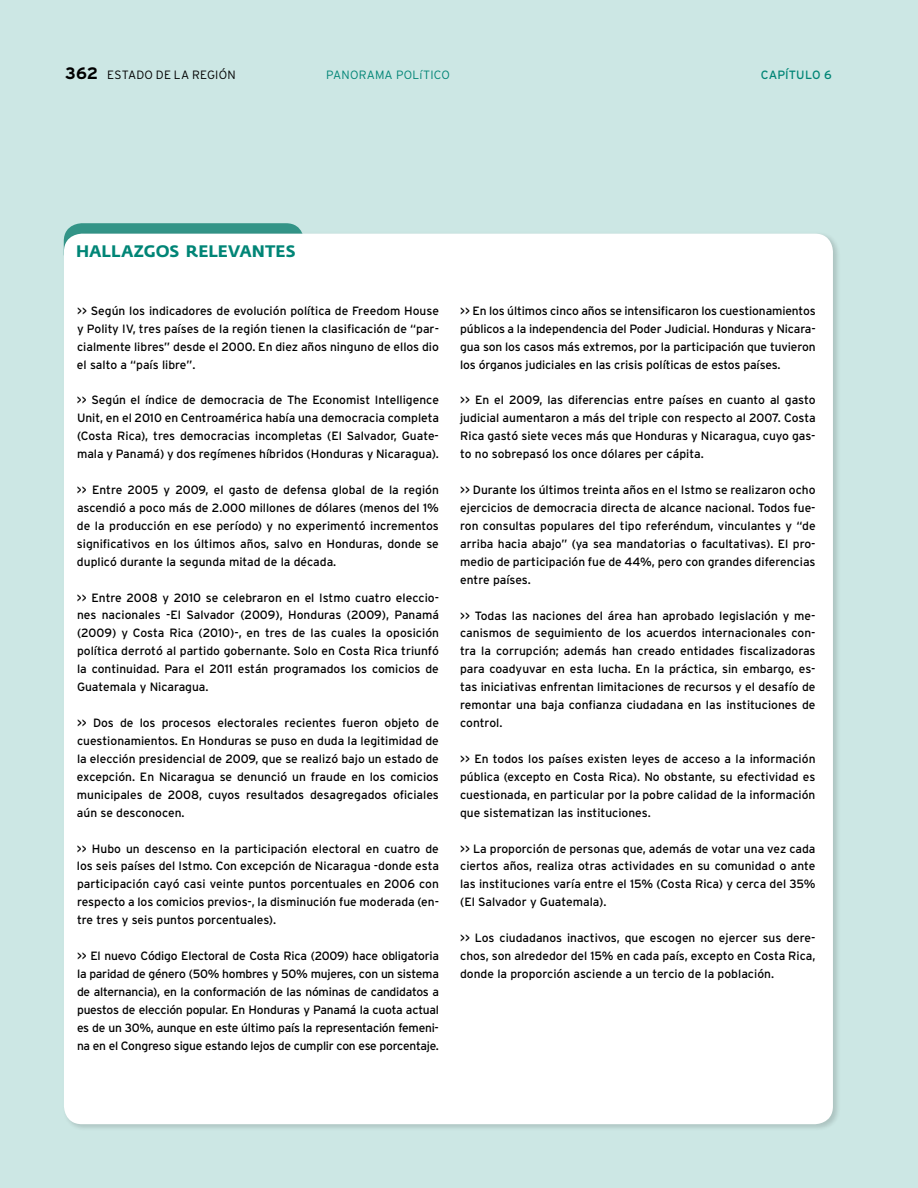
<style>
.page{position:relative;width:918px;height:1188px;background:#cce7e4}
.page>*{position:absolute;margin:0;border:0;box-sizing:border-box;transform-origin:0 0}
.t1{font:700 16.5px "Fedra Sans";letter-spacing:.005em;color:#008576}
.t2{font:12px/18px "Interstate";color:#000;text-align:justify}
.t3{font:300 12px "Interstate";letter-spacing:.02em;color:#000}
.t4{font:300 12px "Interstate";letter-spacing:.015em;color:#008576}
.t5{font:12px "Interstate";letter-spacing:.01em;color:#008576}
.s1{font-weight:700;font-size:16.5px}
</style>
<div class="page">
<div style="left:64px;top:223px;width:240px;height:49px;background:#339487;border-radius:18px"></div>
<div style="left:63px;top:232px;width:778px;height:899px;background:#000;opacity:.15"></div>
<div style="left:64px;top:234px;width:769px;height:890px;background:#fff;border-radius:18px"></div>
<p class="t3" style="left:65px;top:68px;width:172px"><span class="s1">362</span> ESTADO DE LA REGIÓN</p>
<p class="t4" style="left:326px;top:68px;width:125px">PANORAMA POLíTICO</p>
<p class="t5" style="left:761px;top:68px;width:73px">CAPÍTULO 6</p>
<h1 class="t1" style="left:76px;top:242px;width:221px">HALLAZGOS RELEVANTES</h1>
<p class="t2" style="left:77px;top:301px;width:364px">&gt;&gt; Según los indicadores de evolución política de Freedom House y Polity IV, tres países de la región tienen la clasificación de “par&shy;cialmente libres” desde el 2000. En diez años ninguno de ellos dio el salto a “país libre”.</p>
<p class="t2" style="left:77px;top:391px;width:364px">&gt;&gt; Según el índice de democracia de The Economist Intelligence Unit, en el 2010 en Centroamérica había una democracia completa (Costa Rica), tres democracias incompletas (El Salvador, Guate&shy;mala y Panamá) y dos regímenes híbridos (Honduras y Nicaragua).</p>
<p class="t2" style="left:77px;top:481px;width:364px">&gt;&gt; Entre 2005 y 2009, el gasto de defensa global de la región ascendió a poco más de 2.000 millones de dólares (menos del 1% de la producción en ese período) y no experimentó incrementos significativos en los últimos años, salvo en Honduras, donde se duplicó durante la segunda mitad de la década.</p>
<p class="t2" style="left:77px;top:588px;width:364px">&gt;&gt; Entre 2008 y 2010 se celebraron en el Istmo cuatro eleccio&shy;nes nacionales -El Salvador (2009), Honduras (2009), Panamá (2009) y Costa Rica (2010)-, en tres de las cuales la oposición política derrotó al partido gobernante. Solo en Costa Rica triunfó la continuidad. Para el 2011 están programados los comicios de Guatemala y Nicaragua.</p>
<p class="t2" style="left:77px;top:714px;width:364px">&gt;&gt; Dos de los procesos electorales recientes fueron objeto de cuestionamientos. En Honduras se puso en duda la legitimidad de la elección presidencial de 2009, que se realizó bajo un estado de excepción. En Nicaragua se denunció un fraude en los comicios municipales de 2008, cuyos resultados desagregados oficiales aún se desconocen.</p>
<p class="t2" style="left:77px;top:839px;width:364px">&gt;&gt; Hubo un descenso en la participación electoral en cuatro de los seis países del Istmo. Con excepción de Nicaragua -donde esta participación cayó casi veinte puntos porcentuales en 2006 con respecto a los comicios previos-, la disminución fue moderada (en&shy;tre tres y seis puntos porcentuales).</p>
<p class="t2" style="left:77px;top:947px;width:364px">&gt;&gt; El nuevo Código Electoral de Costa Rica (2009) hace obligatoria la paridad de género (50% hombres y 50% mujeres, con un sistema de alternancia), en la conformación de las nóminas de candidatos a puestos de elección popular. En Honduras y Panamá la cuota actual es de un 30%, aunque en este último país la representación femeni&shy;na en el Congreso sigue estando lejos de cumplir con ese porcentaje.</p>
<p class="t2" style="left:460px;top:301px;width:357px">&gt;&gt; En los últimos cinco años se intensificaron los cuestionamientos públicos a la independencia del Poder Judicial. Honduras y Nicara&shy;gua son los casos más extremos, por la participación que tuvieron los órganos judiciales en las crisis políticas de estos países.</p>
<p class="t2" style="left:460px;top:391px;width:357px">&gt;&gt; En el 2009, las diferencias entre países en cuanto al gasto judicial aumentaron a más del triple con respecto al 2007. Costa Rica gastó siete veces más que Honduras y Nicaragua, cuyo gas&shy;to no sobrepasó los once dólares per cápita.</p>
<p class="t2" style="left:460px;top:481px;width:357px">&gt;&gt; Durante los últimos treinta años en el Istmo se realizaron ocho ejercicios de democracia directa de alcance nacional. Todos fue&shy;ron consultas populares del tipo referéndum, vinculantes y “de arriba hacia abajo” (ya sea mandatorias o facultativas). El pro&shy;medio de participación fue de 44%, pero con grandes diferencias entre países.</p>
<p class="t2" style="left:460px;top:606px;width:357px">&gt;&gt; Todas las naciones del área han aprobado legislación y me&shy;canismos de seguimiento de los acuerdos internacionales con&shy;tra la corrupción; además han creado entidades fiscalizadoras para coadyuvar en esta lucha. En la práctica, sin embargo, es&shy;tas iniciativas enfrentan limitaciones de recursos y el desafío de remontar una baja confianza ciudadana en las instituciones de control.</p>
<p class="t2" style="left:460px;top:750px;width:357px">&gt;&gt; En todos los países existen leyes de acceso a la información pública (excepto en Costa Rica). No obstante, su efectividad es cuestionada, en particular por la pobre calidad de la información que sistematizan las instituciones.</p>
<p class="t2" style="left:460px;top:839px;width:357px">&gt;&gt; La proporción de personas que, además de votar una vez cada ciertos años, realiza otras actividades en su comunidad o ante las instituciones varía entre el 15% (Costa Rica) y cerca del 35% (El Salvador y Guatemala).</p>
<p class="t2" style="left:460px;top:929px;width:357px">&gt;&gt; Los ciudadanos inactivos, que escogen no ejercer sus dere&shy;chos, son alrededor del 15% en cada país, excepto en Costa Rica, donde la proporción asciende a un tercio de la población.</p>
</div>
